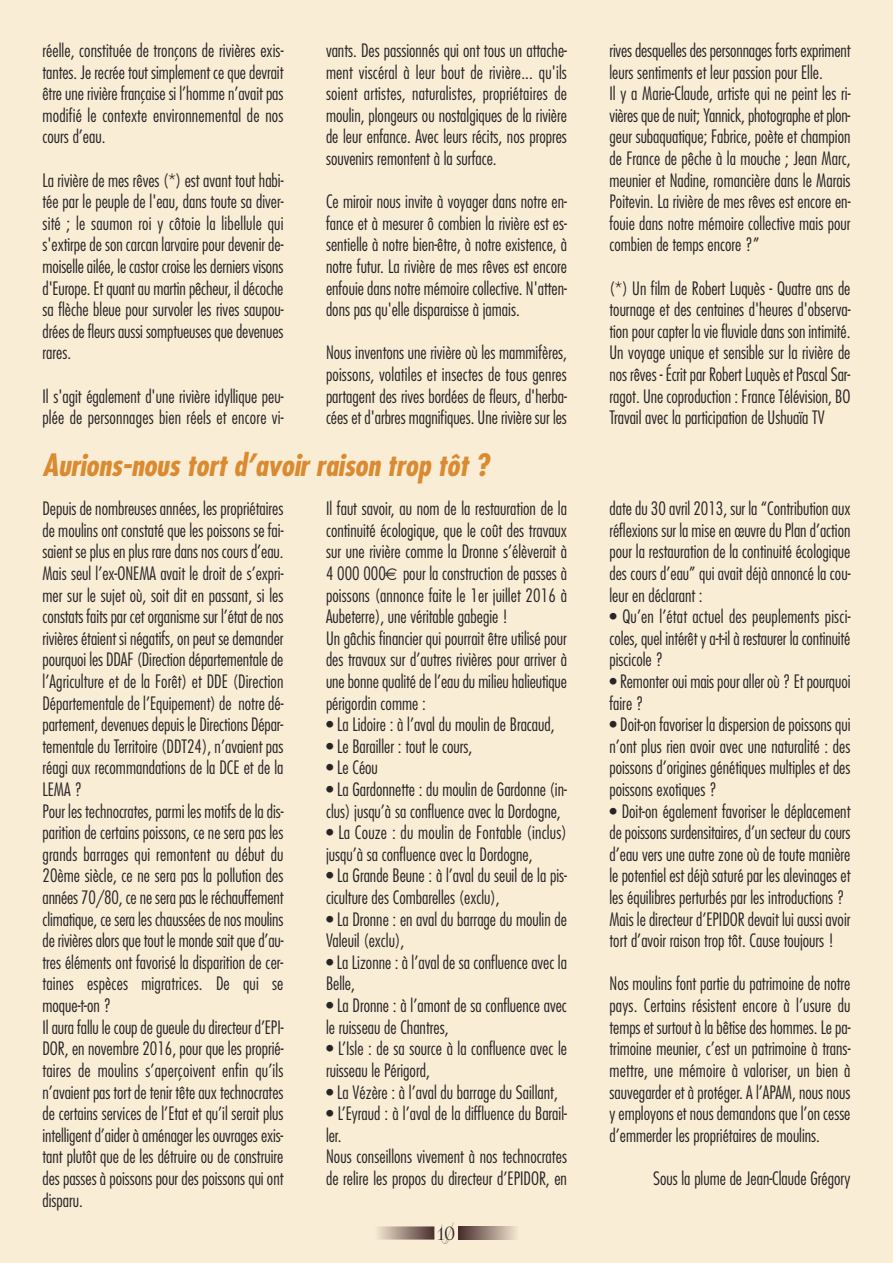
<style>
.page{position:relative;width:893px;height:1263px;background:#faedd6}
.page>*{position:absolute;margin:0;border:0;box-sizing:border-box;transform-origin:0 0}
.t1{font:italic 700 condensed 30px "Futura";letter-spacing:-.01em;color:#da8b31}
.t2{font:19.95px "Foglihten No 04";color:#272526}
.t3{font:300 condensed 18px/21.6px "Futura";color:#272526}
</style>
<div class="page">
<svg style="left:459px;top:1226px;width:59px;height:13px"></svg>
<svg style="left:375px;top:1226px;width:59px;height:13px"></svg>
<svg style="left:385px;top:568px;width:12px;height:12px"></svg>
<p class="t3" style="left:43px;top:41px;width:242px;text-align:justify">réelle, constituée de tronçons de rivières exis&shy;tantes. Je recrée tout simplement ce que devrait être une rivière française si l’homme n’avait pas modifié le contexte environnemental de nos cours d’eau.</p>
<p class="t3" style="left:43px;top:170px;width:242px;text-align:justify">La rivière de mes rêves (*) est avant tout habi&shy;tée par le peuple de l'eau, dans toute sa diver&shy;sité ; le saumon roi y côtoie la libellule qui s'extirpe de son carcan larvaire pour devenir de&shy;moiselle ailée, le castor croise les derniers visons d'Europe. Et quant au martin pêcheur, il décoche sa flèche bleue pour survoler les rives saupou&shy;drées de fleurs aussi somptueuses que devenues rares.</p>
<p class="t3" style="left:43px;top:386px;width:242px">Il s'agit également d'une rivière idyllique peu&shy;plée de personnages bien réels et encore vi-</p>
<p class="t3" style="left:326px;top:41px;width:242px;text-align:justify">vants. Des passionnés qui ont tous un attache&shy;ment viscéral à leur bout de rivière... qu'ils soient artistes, naturalistes, propriétaires de moulin, plongeurs ou nostalgiques de la rivière de leur enfance. Avec leurs récits, nos propres souvenirs remontent à la surface.</p>
<p class="t3" style="left:326px;top:192px;width:242px;text-align:justify">Ce miroir nous invite à voyager dans notre en&shy;fance et à mesurer ô combien la rivière est es&shy;sentielle à notre bien-être, à notre existence, à notre futur. La rivière de mes rêves est encore enfouie dans notre mémoire collective. N'atten&shy;dons pas qu'elle disparaisse à jamais.</p>
<p class="t3" style="left:326px;top:343px;width:242px;text-align:justify">Nous inventons une rivière où les mammifères, poissons, volatiles et insectes de tous genres partagent des rives bordées de fleurs, d'herba&shy;cées et d'arbres magnifiques. Une rivière sur les</p>
<h1 class="t1" style="left:43px;top:451px;width:448px">Aurions-nous tort d’avoir raison trop tôt ?</h1>
<p class="t3" style="left:42px;top:499px;width:242px">Depuis de nombreuses années, les propriétaires de moulins ont constaté que les poissons se fai&shy;saient se plus en plus rare dans nos cours d’eau.<br>Mais seul l’ex-ONEMA avait le droit de s’expri&shy;mer sur le sujet où, soit dit en passant, si les constats faits par cet organisme sur l’état de nos rivières étaient si négatifs, on peut se demander pourquoi les DDAF (Direction départementale de l’Agriculture et de la Forêt) et DDE (Direction Départementale de l’Equipement) de notre dé&shy;partement, devenues depuis le Directions Dépar&shy;tementale du Territoire (DDT24), n’avaient pas réagi aux recommandations de la DCE et de la LEMA ?<br>Pour les technocrates, parmi les motifs de la dis&shy;parition de certains poissons, ce ne sera pas les grands barrages qui remontent au début du 20ème siècle, ce ne sera pas la pollution des années 70/80, ce ne sera pas le réchauffement climatique, ce sera les chaussées de nos moulins de rivières alors que tout le monde sait que d’au&shy;tres éléments ont favorisé la disparition de cer&shy;taines espèces migratrices. De qui se moque-t-on ?<br>Il aura fallu le coup de gueule du directeur d’EPI-DOR, en novembre 2016, pour que les proprié&shy;taires de moulins s’aperçoivent enfin qu’ils n’avaient pas tort de tenir tête aux technocrates de certains services de l’Etat et qu’il serait plus intelligent d’aider à aménager les ouvrages exis&shy;tant plutôt que de les détruire ou de construire des passes à poissons pour des poissons qui ont disparu.</p>
<p class="t3" style="left:326px;top:499px;width:242px">Il faut savoir, au nom de la restauration de la continuité écologique, que le coût des travaux sur une rivière comme la Dronne s’élèverait à 4 000 000 pour la construction de passes à poissons (annonce faite le 1er juillet 2016 à Aubeterre), une véritable gabegie !<br>Un gâchis financier qui pourrait être utilisé pour des travaux sur d’autres rivières pour arriver à une bonne qualité de l’eau du milieu halieutique périgordin comme :</p>
<p class="t3" style="left:326px;top:715px;width:230px">• La Lidoire : à l’aval du moulin de Bracaud,</p>
<p class="t3" style="left:326px;top:737px;width:148px">• Le Barailler : tout le cours,</p>
<p class="t3" style="left:326px;top:758px;width:53px">• Le Céou</p>
<p class="t3" style="left:326px;top:780px;width:242px">• La Gardonnette : du moulin de Gardonne (in&shy;clus) jusqu’à sa confluence avec la Dordogne,</p>
<p class="t3" style="left:326px;top:823px;width:242px">• La Couze : du moulin de Fontable (inclus) jusqu’à sa confluence avec la Dordogne,</p>
<p class="t3" style="left:326px;top:866px;width:242px">• La Grande Beune : à l’aval du seuil de la pis&shy;ciculture des Combarelles (exclu),</p>
<p class="t3" style="left:326px;top:909px;width:242px">• La Dronne : en aval du barrage du moulin de<br>Valeuil (exclu),</p>
<p class="t3" style="left:326px;top:953px;width:242px">• La Lizonne : à l’aval de sa confluence avec la<br>Belle,</p>
<p class="t3" style="left:326px;top:996px;width:242px">• La Dronne : à l’amont de sa confluence avec le ruisseau de Chantres,</p>
<p class="t3" style="left:326px;top:1039px;width:242px">• L’Isle : de sa source à la confluence avec le ruisseau le Périgord,</p>
<p class="t3" style="left:326px;top:1082px;width:233px">• La Vézère : à l’aval du barrage du Saillant,</p>
<p class="t3" style="left:326px;top:1104px;width:242px">• L’Eyraud : à l’aval de la diffluence du Barail&shy;ler.<br>Nous conseillons vivement à nos technocrates de relire les propos du directeur d’EPIDOR, en</p>
<p class="t2" style="left:438px;top:1225px;width:18px">10</p>
<p class="t3" style="left:609px;top:41px;width:242px">rives desquelles des personnages forts expriment leurs sentiments et leur passion pour Elle.<br>Il y a Marie-Claude, artiste qui ne peint les ri&shy;vières que de nuit; Yannick, photographe et plon&shy;geur subaquatique; Fabrice, poète et champion de France de pêche à la mouche ; Jean Marc, meunier et Nadine, romancière dans le Marais Poitevin. La rivière de mes rêves est encore en&shy;fouie dans notre mémoire collective mais pour combien de temps encore ?’’</p>
<p class="t3" style="left:609px;top:278px;width:242px;text-align:justify">(*) Un film de Robert Luquès - Quatre ans de tournage et des centaines d'heures d'observa&shy;tion pour capter la vie fluviale dans son intimité.<br>Un voyage unique et sensible sur la rivière de nos rêves - Écrit par Robert Luquès et Pascal Sar&shy;ragot. Une coproduction : France Télévision, BO Travail avec la participation de Ushuaïa TV</p>
<p class="t3" style="left:609px;top:499px;width:242px;text-align:justify">date du 30 avril 2013, sur la ‘‘Contribution aux réflexions sur la mise en œuvre du Plan d’action pour la restauration de la continuité écologique des cours d’eau’’ qui avait déjà annoncé la cou&shy;leur en déclarant :</p>
<p class="t3" style="left:609px;top:607px;width:242px;text-align:justify">• Qu’en l’état actuel des peuplements pisci&shy;coles, quel intérêt y a-t-il à restaurer la continuité piscicole ?</p>
<p class="t3" style="left:609px;top:672px;width:242px">• Remonter oui mais pour aller où ? Et pourquoi faire ?</p>
<p class="t3" style="left:609px;top:715px;width:242px;text-align:justify">• Doit-on favoriser la dispersion de poissons qui n’ont plus rien avoir avec une naturalité : des poissons d’origines génétiques multiples et des poissons exotiques ?</p>
<p class="t3" style="left:609px;top:801px;width:242px">• Doit-on également favoriser le déplacement de poissons surdensitaires, d’un secteur du cours d’eau vers une autre zone où de toute manière le potentiel est déjà saturé par les alevinages et les équilibres perturbés par les introductions ?<br>Mais le directeur d’EPIDOR devait lui aussi avoir tort d’avoir raison trop tôt. Cause toujours !</p>
<p class="t3" style="left:609px;top:974px;width:242px;text-align:justify">Nos moulins font partie du patrimoine de notre pays. Certains résistent encore à l’usure du temps et surtout à la bêtise des hommes. Le pa&shy;trimoine meunier, c’est un patrimoine à trans&shy;mettre, une mémoire à valoriser, un bien à sauvegarder et à protéger. A l’APAM, nous nous y employons et nous demandons que l’on cesse d’emmerder les propriétaires de moulins.</p>
<p class="t3" style="left:653px;top:1169px;width:199px">Sous la plume de Jean-Claude Grégory</p>
</div>
